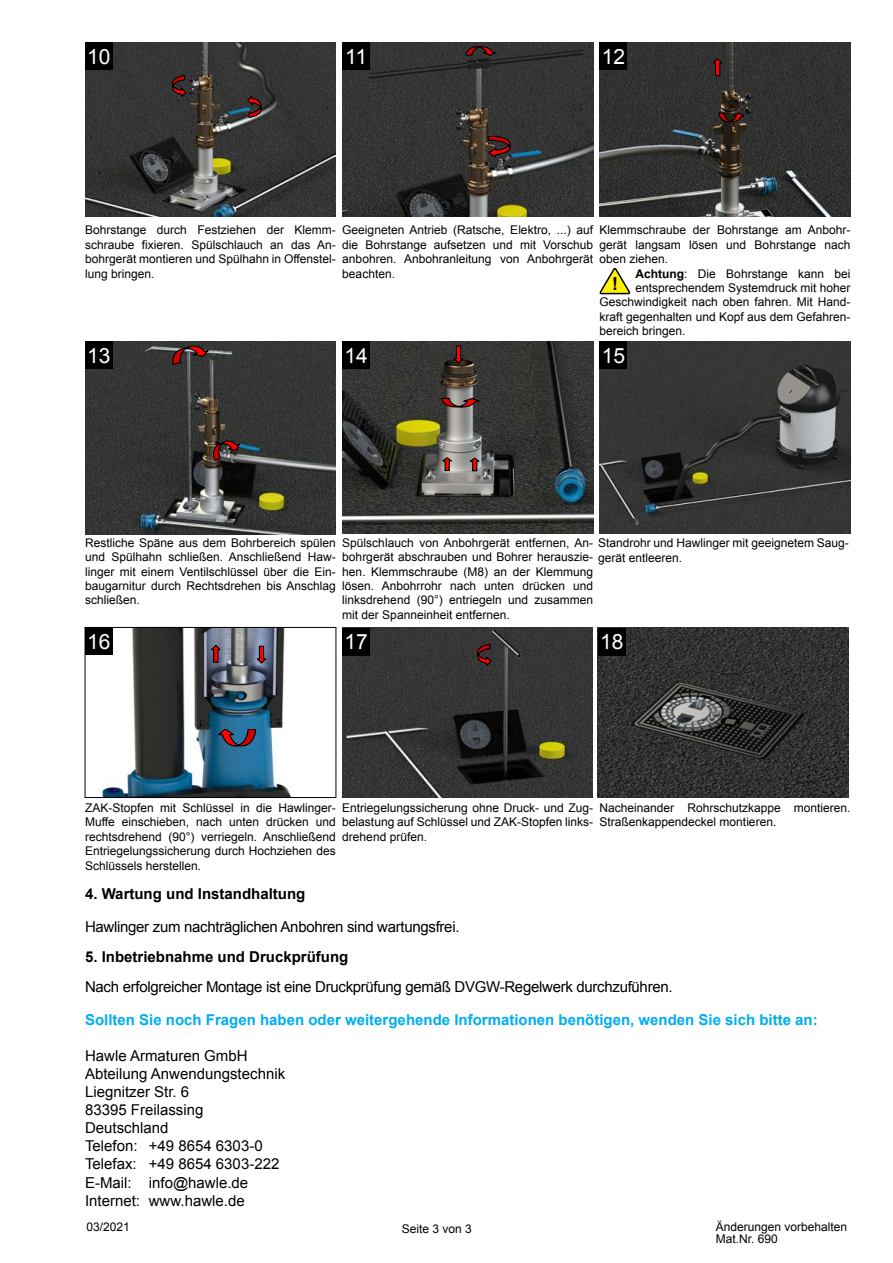
<style>
.page{position:relative;width:893px;height:1263px;background:#fff}
.page>*{position:absolute;margin:0;border:0;box-sizing:border-box;transform-origin:0 0}
.t1{font:21px "Arial";color:#fff}
.t2{font:700 18px "Arial";color:#000}
.t3{font:15px/18px "Arial";color:#000}
.t4{font:15px "Arial";letter-spacing:-.02em;color:#000}
.t5{font:700 15px "Arial";color:#00aeef}
.t6{font:700 15px "Arial";color:#000}
.t7{font:12px/14.4px "Arial";color:#000;text-align:justify}
.s1{font-weight:700}
</style>
<div class="page">
<img style="left:600px;top:43px;width:250px;height:174px">
<svg style="left:718px;top:112px;width:29px;height:11px"></svg>
<svg style="left:712px;top:57px;width:13px;height:20px"></svg>
<img style="left:85px;top:43px;width:251px;height:174px">
<svg style="left:246px;top:95px;width:16px;height:24px"></svg>
<svg style="left:171px;top:74px;width:16px;height:25px"></svg>
<div style="left:85px;top:43px;width:28px;height:27px;background:#000"></div>
<img style="left:342px;top:43px;width:251px;height:174px">
<svg style="left:486px;top:136px;width:25px;height:23px"></svg>
<svg style="left:465px;top:46px;width:34px;height:10px"></svg>
<div style="left:342px;top:43px;width:28px;height:27px;background:#000"></div>
<div style="left:600px;top:43px;width:27px;height:27px;background:#000"></div>
<img style="left:597px;top:627px;width:251px;height:170px">
<div style="left:598px;top:628px;width:28px;height:27px;background:#000"></div>
<img style="left:85px;top:341px;width:251px;height:193px">
<svg style="left:171px;top:344px;width:39px;height:22px"></svg>
<svg style="left:212px;top:440px;width:30px;height:22px"></svg>
<div style="left:85px;top:341px;width:28px;height:28px;background:#000"></div>
<img style="left:342px;top:342px;width:251px;height:191px">
<svg style="left:452px;top:345px;width:12px;height:19px"></svg>
<svg style="left:440px;top:398px;width:42px;height:10px"></svg>
<svg style="left:441px;top:457px;width:13px;height:15px"></svg>
<svg style="left:469px;top:457px;width:13px;height:15px"></svg>
<div style="left:342px;top:341px;width:28px;height:28px;background:#000"></div>
<img style="left:600px;top:341px;width:250px;height:192px">
<div style="left:600px;top:341px;width:27px;height:28px;background:#000"></div>
<img style="left:102px;top:629px;width:189px;height:167px">
<div style="left:85px;top:627px;width:251px;height:171px;border:1px solid #000"></div>
<svg style="left:217px;top:729px;width:40px;height:18px"></svg>
<svg style="left:210px;top:644px;width:13px;height:19px"></svg>
<svg style="left:255px;top:645px;width:12px;height:20px"></svg>
<div style="left:85px;top:627px;width:28px;height:28px;background:#000"></div>
<img style="left:342px;top:627px;width:251px;height:171px">
<svg style="left:476px;top:643px;width:16px;height:25px"></svg>
<div style="left:342px;top:628px;width:28px;height:27px;background:#000"></div>
<svg style="left:599px;top:267px;width:31px;height:28px"></svg>
<h1 class="t1" style="left:87px;top:42px;width:25px">10</h1>
<h1 class="t1" style="left:345px;top:42px;width:23px">11</h1>
<h1 class="t1" style="left:602px;top:42px;width:25px">12</h1>
<p class="t7" style="left:85px;top:223px;width:252px">Bohrstange durch Festziehen der Klemm&shy;schraube fixieren. Spülschlauch an das An&shy;bohrgerät montieren und Spülhahn in Offenstel&shy;lung bringen.</p>
<p class="t7" style="left:342px;top:223px;width:252px">Geeigneten Antrieb (Ratsche, Elektro, ...) auf die Bohrstange aufsetzen und mit Vorschub anbohren. Anbohranleitung von Anbohrgerät beachten.</p>
<p class="t7" style="left:600px;top:223px;width:252px">Klemmschraube der Bohrstange am Anbohr&shy;gerät langsam lösen und Bohrstange nach oben ziehen.</p>
<p class="t7" style="left:636px;top:266px;width:216px"><span class="s1">Achtung</span>: Die Bohrstange kann bei</p>
<p class="t7" style="left:636px;top:280px;width:216px">entsprechendem Systemdruck mit hoher</p>
<p class="t7" style="left:600px;top:295px;width:252px">Geschwindigkeit nach oben fahren. Mit Hand-</p>
<p class="t7" style="left:600px;top:309px;width:252px">kraft gegenhalten und Kopf aus dem Gefahren-</p>
<p class="t7" style="left:600px;top:324px;width:88px">bereich bringen.</p>
<h2 class="t2" style="left:612px;top:271px;width:7px">!</h2>
<h1 class="t1" style="left:87px;top:341px;width:25px">13</h1>
<h1 class="t1" style="left:344px;top:341px;width:25px">14</h1>
<h1 class="t1" style="left:602px;top:341px;width:25px">15</h1>
<p class="t7" style="left:85px;top:535px;width:252px">Restliche Späne aus dem Bohrbereich spülen und Spülhahn schließen. Anschließend Haw&shy;linger mit einem Ventilschlüssel über die Ein&shy;baugarnitur durch Rechtsdrehen bis Anschlag schließen.</p>
<p class="t7" style="left:342px;top:535px;width:508px;text-align:left">Spülschlauch von Anbohrgerät entfernen, An- Standrohr und Hawlinger mit geeignetem Saug&shy;bohrgerät abschrauben und Bohrer herauszie- gerät entleeren.<br>hen. Klemmschraube (M8) an der Klemmung<br>lösen. Anbohrrohr nach unten drücken und<br>linksdrehend (90°) entriegeln und zusammen<br>mit der Spanneinheit entfernen.</p>
<h1 class="t1" style="left:87px;top:627px;width:25px">16</h1>
<h1 class="t1" style="left:344px;top:627px;width:25px">17</h1>
<h1 class="t1" style="left:600px;top:627px;width:25px">18</h1>
<p class="t7" style="left:85px;top:800px;width:252px">ZAK-Stopfen mit Schlüssel in die Hawlinger-Muffe einschieben, nach unten drücken und rechtsdrehend (90°) verriegeln. Anschließend Entriegelungssicherung durch Hochziehen des Schlüssels herstellen.</p>
<p class="t7" style="left:342px;top:800px;width:252px">Entriegelungssicherung ohne Druck- und Zug&shy;belastung auf Schlüssel und ZAK-Stopfen links&shy;drehend prüfen.</p>
<p class="t7" style="left:600px;top:800px;width:252px">Nacheinander Rohrschutzkappe montieren.<br>Straßenkappendeckel montieren.</p>
<p class="t6" style="left:85px;top:883px;width:222px">4. Wartung und Instandhaltung</p>
<p class="t4" style="left:85px;top:916px;width:376px">Hawlinger zum nachträglichen Anbohren sind wartungsfrei.</p>
<p class="t6" style="left:85px;top:946px;width:265px">5. Inbetriebnahme und Druckprüfung</p>
<p class="t4" style="left:85px;top:976px;width:589px">Nach erfolgreicher Montage ist eine Druckprüfung gemäß DVGW-Regelwerk durchzuführen.</p>
<p class="t5" style="left:85px;top:1009px;width:734px">Sollten Sie noch Fragen haben oder weitergehende Informationen benötigen, wenden Sie sich bitte an:</p>
<p class="t3" style="left:85px;top:1046px;width:202px">Hawle Armaturen GmbH<br>Abteilung Anwendungstechnik<br>Liegnitzer Str. 6<br>83395 Freilassing<br>Deutschland<br>Telefon: +49 8654 6303-0<br>Telefax: +49 8654 6303-222<br>E-Mail: info@hawle.de<br>Internet: www.hawle.de</p>
<p class="t7" style="left:87px;top:1219px;width:45px">03/2021</p>
<p class="t7" style="left:716px;top:1221px;width:133px;line-height:12px">Änderungen vorbehalten<br>Mat.Nr. 690</p>
<p class="t7" style="left:402px;top:1222px;width:72px">Seite 3 von 3</p>
</div>
